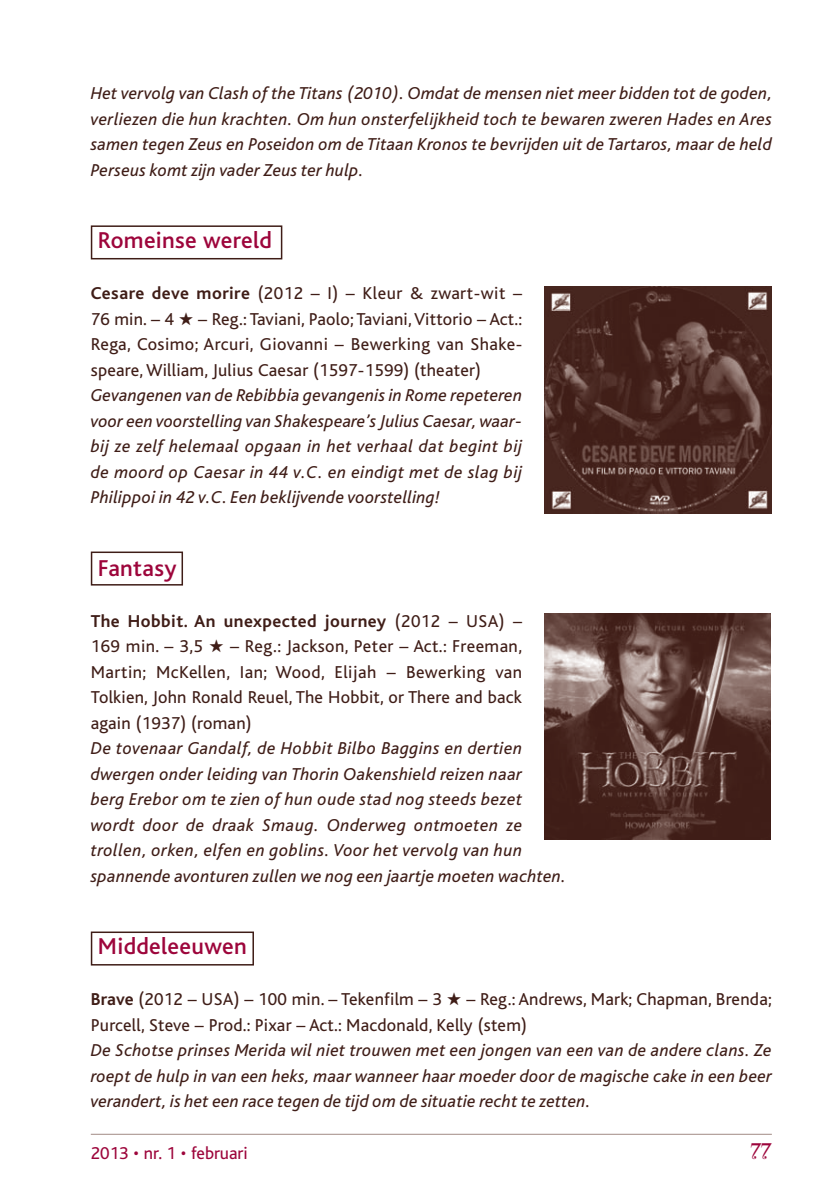
<style>
.page{position:relative;width:840px;height:1191px;background:#fff}
.page>*{position:absolute;margin:0;border:0;box-sizing:border-box;transform-origin:0 0}
.t1{font:500 24px "Bliss";letter-spacing:.015em;color:#9d053b}
.t2{font:21px "Bodoni Classic Bold Swashes";color:#9d053b}
.t3{font:italic 18px/25.6px "Bliss";letter-spacing:.015em;color:#3f1d17;text-align:justify}
.t4{font:18px/25.6px "Bliss";letter-spacing:.015em;color:#3f1d17;text-align:justify}
.t5{font:18px "Bliss";color:#9d053b}
.s1{font-weight:700}
</style>
<div class="page">
<hr style="left:91px;top:1133px;width:680px;height:1px;background:#a28b85">
<img style="left:544px;top:286px;width:227px;height:227px">
<img style="left:544px;top:614px;width:226px;height:225px">
<svg style="left:90px;top:225px;width:193px;height:741px"></svg>
<p class="t3" style="left:91px;top:81px;width:682px">Het vervolg van Clash of the Titans (2010). Omdat de mensen niet meer bidden tot de goden, verliezen die hun krachten. Om hun onsterfelijkheid toch te bewaren zweren Hades en Ares samen tegen Zeus en Poseidon om de Titaan Kronos te bevrijden uit de Tartaros, maar de held Perseus komt zijn vader Zeus ter hulp.</p>
<h1 class="t1" style="left:98px;top:228px;width:175px">Romeinse wereld</h1>
<p class="t4" style="left:91px;top:281px;width:433px"><span class="s1">Cesare deve morire</span> (2012 – I) – Kleur &amp; zwart-wit – 76 min. – 4 ★ – Reg.: Taviani, Paolo; Taviani, Vittorio – Act.:<br>Rega, Cosimo; Arcuri, Giovanni – Bewerking van Shake - speare, William, Julius Caesar (1597-1599) (theater)</p>
<p class="t3" style="left:91px;top:383px;width:432px">Gevangenen van de Rebibbia gevangenis in Rome repeteren voor een voorstelling van Shakespeare’s Julius Caesar, waar&shy;bij ze zelf helemaal opgaan in het verhaal dat begint bij de moord op Caesar in 44 v.C. en eindigt met de slag bij Philippoi in 42 v.C. Een beklijvende voorstelling!</p>
<h1 class="t1" style="left:98px;top:555px;width:80px">Fantasy</h1>
<p class="t4" style="left:91px;top:608px;width:432px"><span class="s1">The Hobbit. An unexpected journey</span> (2012 – USA) – 169 min. – 3,5 ★ – Reg.: Jackson, Peter – Act.: Freeman, Martin; McKellen, Ian; Wood, Elijah – Bewerking van Tolkien, John Ronald Reuel, The Hobbit, or There and back again (1937) (roman)</p>
<p class="t3" style="left:91px;top:736px;width:476px;text-align:left">De tovenaar Gandalf, de Hobbit Bilbo Baggins en dertien dwergen onder leiding van Thorin Oakenshield reizen naar<br>berg Erebor om te zien of hun oude stad nog steeds bezet wordt door de draak Smaug. Onderweg ontmoeten ze trollen, orken, elfen en goblins. Voor het vervolg van hun spannende avonturen zullen we nog een jaartje moeten wachten.</p>
<h1 class="t1" style="left:98px;top:933px;width:150px">Middeleeuwen</h1>
<p class="t4" style="left:91px;top:986px;width:682px"><span class="s1">Brave</span> (2012 – USA) – 100 min. – Tekenfilm – 3 ★ – Reg.: Andrews, Mark; Chapman, Brenda;<br>Purcell, Steve – Prod.: Pixar – Act.: Macdonald, Kelly (stem)</p>
<p class="t3" style="left:91px;top:1037px;width:682px">De Schotse prinses Merida wil niet trouwen met een jongen van een van de andere clans. Ze roept de hulp in van een heks, maar wanneer haar moeder door de magische cake in een beer verandert, is het een race tegen de tijd om de situatie recht te zetten.</p>
<p class="t5" style="left:91px;top:1143px;width:158px">2013 • nr. 1 • februari</p>
<p class="t2" style="left:750px;top:1138px;width:23px">77</p>
</div>
